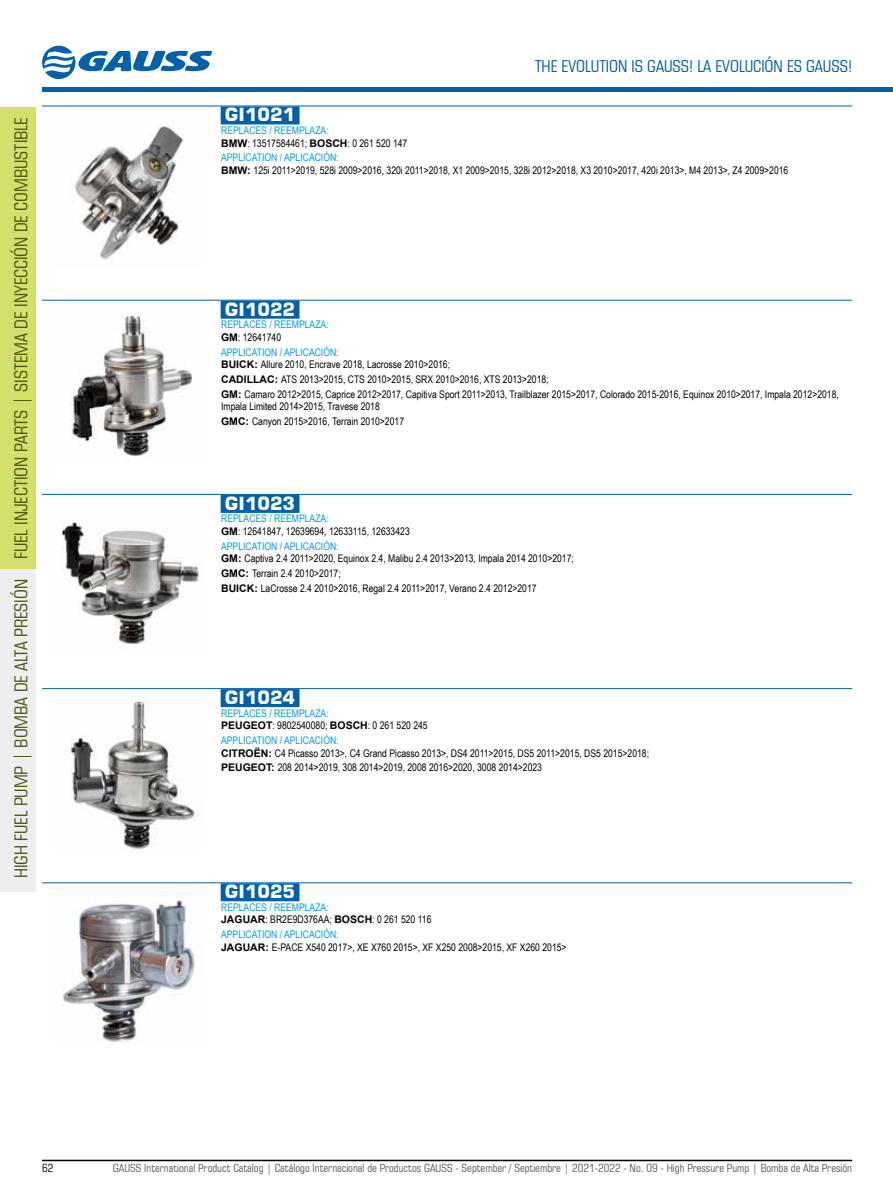
<style>
.page{position:relative;width:893px;height:1191px;background:#fff}
.page>*{position:absolute;margin:0;border:0;box-sizing:border-box;transform-origin:0 0}
.t1{font:condensed 18px "Square 721 BT";color:#4d540d}
.t2{font:700 18px "Square 721 BT";color:#fff}
.t3{font:condensed 16.5px "Square 721 BT";color:#005ea9}
.t4{font:condensed 11.25px "Square 721 BT";color:#5b5b5f}
.t5{font:condensed 11.25px "Square 721 BT";color:#000}
.t6{font:10.5px/12.6px "Arial Narrow";color:#000}
.t7{font:10.5px/12.6px "Arial Narrow";color:#009cde}
.s1{color:#009cde}
.s2{font-family:"Arial";font-weight:700}
.s3{font-family:"Arial";font-weight:700;color:#000}
.s4{color:#000}
</style>
<div class="page">
<hr style="left:42px;top:1159px;width:810px;height:2px;background:#000">
<div style="left:0;top:107px;width:36px;height:462px;background:#d6de6c"></div>
<div style="left:0;top:569px;width:36px;height:322px;background:#edeef0"></div>
<svg style="left:42px;top:46px;width:170px;height:33px"></svg>
<hr style="left:42px;top:87px;width:851px;height:4px;background:#0060ab">
<hr style="left:42px;top:106px;width:810px;height:1px;background:#0060ab">
<div style="left:221px;top:106px;width:78px;height:18px;background:#0060ab"></div>
<img style="left:74px;top:126px;width:110px;height:134px">
<hr style="left:42px;top:300px;width:810px;height:1px;background:#0060ab">
<div style="left:221px;top:301px;width:78px;height:18px;background:#0060ab"></div>
<img style="left:70px;top:311px;width:122px;height:145px">
<hr style="left:42px;top:494px;width:810px;height:1px;background:#0060ab">
<div style="left:221px;top:495px;width:78px;height:18px;background:#0060ab"></div>
<img style="left:61px;top:522px;width:139px;height:123px">
<hr style="left:42px;top:688px;width:810px;height:1px;background:#0060ab">
<div style="left:221px;top:689px;width:78px;height:18px;background:#0060ab"></div>
<img style="left:70px;top:701px;width:125px;height:149px">
<hr style="left:42px;top:882px;width:810px;height:1px;background:#0060ab">
<div style="left:221px;top:883px;width:78px;height:18px;background:#0060ab"></div>
<img style="left:62px;top:893px;width:133px;height:152px">
<h1 class="t1" style="left:10px;top:559px;width:443px;rotate:-90deg">FUEL INJECTION PARTS | SISTEMA DE INYECCIÓN DE COMBUSTIBLE</h1>
<h1 class="t1" style="left:10px;top:878px;width:301px;rotate:-90deg">HIGH FUEL PUMP | BOMBA DE ALTA PRESIÓN</h1>
<h2 class="t3" style="left:535px;top:56px;width:319px">THE EVOLUTION IS GAUSS! LA EVOLUCIÓN ES GAUSS!</h2>
<h1 class="t2" style="left:225px;top:104px;width:72px">GI1021</h1>
<p class="t6" style="left:221px;top:124px;width:188px"><span class="s1">REPLACES / REEMPLAZA:<br></span><span class="s2">BMW</span>: 13517584461; <span class="s2">BOSCH</span>: 0 261 520 147</p>
<p class="t6" style="left:221px;top:151px;width:569px"><span class="s1">APPLICATION / APLICACIÓN:<br></span><span class="s2">BMW:</span> 125i 2011&gt;2019, 528i 2009&gt;2016, 320i 2011&gt;2018, X1 2009&gt;2015, 328i 2012&gt;2018, X3 2010&gt;2017, 420i 2013&gt;, M4 2013&gt;, Z4 2009&gt;2016</p>
<h1 class="t2" style="left:225px;top:298px;width:72px">GI1022</h1>
<p class="t7" style="left:221px;top:318px;width:109px">REPLACES / REEMPLAZA:<br><span class="s3">GM</span><span class="s4">: 12641740</span></p>
<p class="t6" style="left:221px;top:345px;width:230px"><span class="s1">APPLICATION / APLICACIÓN:<br></span><span class="s2">BUICK:</span> Allure 2010, Encrave 2018, Lacrosse 2010&gt;2016;</p>
<p class="t6" style="left:221px;top:371px;width:619px;line-height:14.7px"><span class="s2">CADILLAC:</span> ATS 2013&gt;2015, CTS 2010&gt;2015, SRX 2010&gt;2016, XTS 2013&gt;2018;<br><span class="s2">GM:</span> Camaro 2012&gt;2015, Caprice 2012&gt;2017, Capitiva Sport 2011&gt;2013, Trailblazer 2015&gt;2017, Colorado 2015-2016, Equinox 2010&gt;2017, Impala 2012&gt;2018,</p>
<p class="t6" style="left:221px;top:399px;width:185px;line-height:14.7px">Impala Limited 2014&gt;2015, Travese 2018<br><span class="s2">GMC:</span> Canyon 2015&gt;2016, Terrain 2010&gt;2017</p>
<h1 class="t2" style="left:225px;top:492px;width:72px">GI1023</h1>
<p class="t6" style="left:221px;top:512px;width:190px"><span class="s1">REPLACES / REEMPLAZA:<br></span><span class="s2">GM</span>: 12641847, 12639694, 12633115, 12633423</p>
<p class="t6" style="left:221px;top:539px;width:354px"><span class="s1">APPLICATION / APLICACIÓN:<br></span><span class="s2">GM:</span> Captiva 2.4 2011&gt;2020, Equinox 2.4, Malibu 2.4 2013&gt;2013, Impala 2014 2010&gt;2017;</p>
<p class="t6" style="left:221px;top:565px;width:317px;line-height:14.7px"><span class="s2">GMC:</span> Terrain 2.4 2010&gt;2017;<br><span class="s2">BUICK:</span> LaCrosse 2.4 2010&gt;2016, Regal 2.4 2011&gt;2017, Verano 2.4 2012&gt;2017</p>
<h1 class="t2" style="left:225px;top:686px;width:72px">GI1024</h1>
<p class="t6" style="left:221px;top:706px;width:208px"><span class="s1">REPLACES / REEMPLAZA:<br></span><span class="s2">PEUGEOT</span>: 9802540080; <span class="s2">BOSCH</span>: 0 261 520 245</p>
<p class="t6" style="left:221px;top:733px;width:429px"><span class="s1">APPLICATION / APLICACIÓN:<br></span><span class="s2">CITROËN:</span> C4 Picasso 2013&gt;, C4 Grand Picasso 2013&gt;, DS4 2011&gt;2015, DS5 2011&gt;2015, DS5 2015&gt;2018;</p>
<p class="t6" style="left:221px;top:761px;width:322px"><span class="s2">PEUGEOT:</span> 208 2014&gt;2019, 308 2014&gt;2019, 2008 2016&gt;2020, 3008 2014&gt;2023</p>
<h1 class="t2" style="left:225px;top:880px;width:72px">GI1025</h1>
<p class="t6" style="left:221px;top:900px;width:212px"><span class="s1">REPLACES / REEMPLAZA:<br></span><span class="s2">JAGUAR</span>: BR2E9D376AA; <span class="s2">BOSCH</span>: 0 261 520 116</p>
<p class="t6" style="left:221px;top:927px;width:347px"><span class="s1">APPLICATION / APLICACIÓN:<br></span><span class="s2">JAGUAR:</span> E-PACE X540 2017&gt;, XE X760 2015&gt;, XF X250 2008&gt;2015, XF X260 2015&gt;</p>
<p class="t5" style="left:42px;top:1161px;width:13px">62</p>
<p class="t4" style="left:113px;top:1161px;width:741px">GAUSS International Product Catalog | Catálogo Internacional de Productos GAUSS - September / Septiembre | 2021-2022 - No. 09 - High Pressure Pump | Bomba de Alta Presión</p>
</div>
